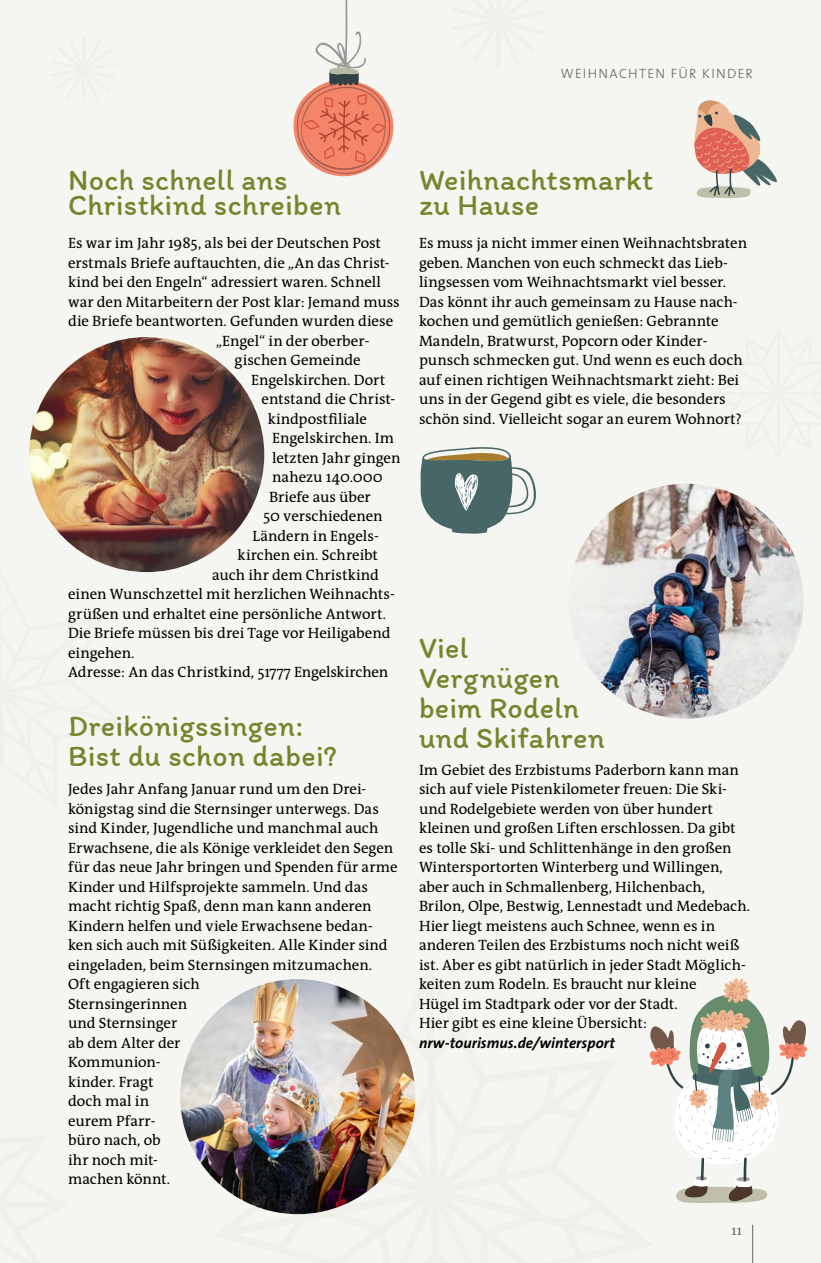
<style>
.page{position:relative;width:821px;height:1263px;background:#f5f5f1}
.page>*{position:absolute;margin:0;border:0;box-sizing:border-box;transform-origin:0 0}
.t1{font:30px/30px "Itim";letter-spacing:.01em;color:#78832b}
.t2{font:15px/19.5px "The Antiqua B5";color:#000}
.t3{font:italic 700 15px "The Sans C4 s";color:#000}
.t4{font:13.5px "The Sans Light Caps";letter-spacing:.095em;color:#646363}
.t5{font:13.5px "The Antiqua B5";color:#646363}
</style>
<div class="page">
<svg style="left:694px;top:100px;width:83px;height:99px"></svg>
<img style="left:180px;top:979px;width:235px;height:235px;border-radius:117px">
<img style="left:568px;top:484px;width:235px;height:235px;border-radius:117px">
<svg style="left:293px;top:0;width:101px;height:177px"></svg>
<img style="left:222px;top:978px;width:585px;height:285px">
<svg style="left:420px;top:447px;width:116px;height:87px"></svg>
<img style="left:29px;top:337px;width:235px;height:235px;border-radius:117px">
<p class="t4" style="left:561px;top:62px;width:193px">WEIHNACHTEN FÜR KINDER</p>
<h1 class="t1" style="left:68px;top:169px;width:275px;line-height:25.5px">Noch schnell ans<br>Christkind schreiben</h1>
<p class="t2" style="left:68px;top:234px;width:315px">Es war im Jahr 1985, als bei der Deutschen Post</p>
<p class="t2" style="left:68px;top:253px;width:323px">erstmals Briefe auftauchten, die „An das Christ-</p>
<p class="t2" style="left:68px;top:273px;width:314px">kind bei den Engeln“ adressiert waren. Schnell</p>
<p class="t2" style="left:68px;top:292px;width:333px">war den Mitarbeitern der Post klar: Jemand muss</p>
<p class="t2" style="left:68px;top:312px;width:327px">die Briefe beantworten. Gefunden wurden diese</p>
<p class="t2" style="left:216px;top:331px;width:155px">„Engel“ in der oberber-</p>
<p class="t2" style="left:235px;top:351px;width:127px">gischen Gemeinde</p>
<p class="t2" style="left:251px;top:370px;width:136px">Engelskirchen. Dort</p>
<p class="t2" style="left:262px;top:390px;width:135px">entstand die Christ-</p>
<p class="t2" style="left:268px;top:409px;width:101px">kindpostfiliale</p>
<p class="t2" style="left:272px;top:429px;width:123px">Engelskirchen. Im</p>
<p class="t2" style="left:272px;top:448px;width:130px">letzten Jahr gingen</p>
<p class="t2" style="left:272px;top:468px;width:112px">nahezu 140.000</p>
<p class="t2" style="left:269px;top:487px;width:103px">Briefe aus über</p>
<p class="t2" style="left:263px;top:507px;width:121px">50 verschiedenen</p>
<p class="t2" style="left:253px;top:526px;width:128px">Ländern in Engels-</p>
<p class="t2" style="left:238px;top:546px;width:142px">kirchen ein. Schreibt</p>
<p class="t2" style="left:212px;top:565px;width:168px">auch ihr dem Christkind</p>
<p class="t2" style="left:68px;top:585px;width:328px">einen Wunschzettel mit herzlichen Weihnachts-</p>
<p class="t2" style="left:68px;top:604px;width:319px">grüßen und erhaltet eine persönliche Antwort.</p>
<p class="t2" style="left:68px;top:624px;width:324px">Die Briefe müssen bis drei Tage vor Heiligabend</p>
<p class="t2" style="left:68px;top:643px;width:68px">eingehen.</p>
<p class="t2" style="left:68px;top:663px;width:321px">Adresse: An das Christkind, 51777 Engelskirchen</p>
<h1 class="t1" style="left:68px;top:713px;width:270px">Dreikönigssingen:<br>Bist du schon dabei?</h1>
<p class="t2" style="left:68px;top:780px;width:331px">Jedes Jahr Anfang Januar rund um den Drei&shy;königstag sind die Sternsinger unterwegs. Das sind Kinder, Jugendliche und manchmal auch<br>Erwachsene, die als Könige verkleidet den Segen für das neue Jahr bringen und Spenden für arme<br>Kinder und Hilfsprojekte sammeln. Und das macht richtig Spaß, denn man kann anderen<br>Kindern helfen und viele Erwachsene bedan&shy;ken sich auch mit Süßigkeiten. Alle Kinder sind eingeladen, beim Sternsingen mitzumachen.<br>Oft engagieren sich<br>Sternsingerinnen<br>und Sternsinger<br>ab dem Alter der<br>Kommunion-<br>kinder. Fragt<br>doch mal in<br>eurem Pfarr-<br>büro nach, ob<br>ihr noch mit-<br>machen könnt.</p>
<h1 class="t1" style="left:419px;top:169px;width:236px;line-height:25.5px">Weihnachtsmarkt zu Hause</h1>
<p class="t2" style="left:419px;top:234px;width:329px">Es muss ja nicht immer einen Weihnachtsbraten geben. Manchen von euch schmeckt das Lieb&shy;lingsessen vom Weihnachtsmarkt viel besser.<br>Das könnt ihr auch gemeinsam zu Hause nach&shy;kochen und gemütlich genießen: Gebrannte Mandeln, Bratwurst, Popcorn oder Kinder&shy;punsch schmecken gut. Und wenn es euch doch auf einen richtigen Weihnachtsmarkt zieht: Bei uns in der Gegend gibt es viele, die besonders schön sind. Vielleicht sogar an eurem Wohnort?</p>
<h1 class="t1" style="left:419px;top:635px;width:187px">Viel<br>Vergnügen beim Rodeln und Skifahren</h1>
<p class="t2" style="left:419px;top:760px;width:332px">Im Gebiet des Erzbistums Paderborn kann man sich auf viele Pistenkilometer freuen: Die Ski&shy;und Rodelgebiete werden von über hundert kleinen und großen Liften erschlossen. Da gibt es tolle Ski- und Schlittenhänge in den großen Wintersportorten Winterberg und Willingen, aber auch in Schmallenberg, Hilchenbach, Brilon, Olpe, Bestwig, Lennestadt und Medebach.<br>Hier liegt meistens auch Schnee, wenn es in anderen Teilen des Erzbistums noch nicht weiß ist. Aber es gibt natürlich in jeder Stadt Möglich&shy;keiten zum Rodeln. Es braucht nur kleine<br>Hügel im Stadtpark oder vor der Stadt.<br>Hier gibt es eine kleine Übersicht:</p>
<p class="t3" style="left:419px;top:1033px;width:197px">nrw-tourismus.de/wintersport</p>
<p class="t5" style="left:731px;top:1223px;width:12px">11</p>
</div>
